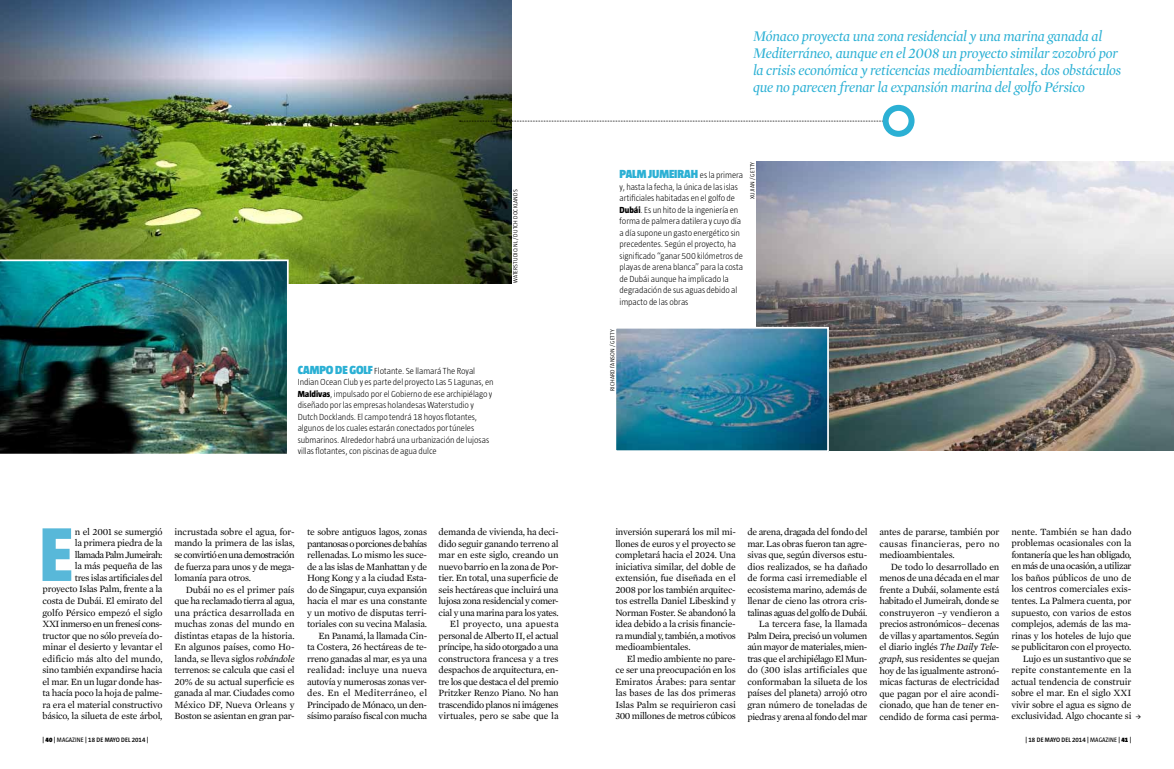
<style>
.page{position:relative;width:1174px;height:769px;background:#fff}
.page>*{position:absolute;margin:0;border:0;box-sizing:border-box;transform-origin:0 0}
.t1{font:800 77.9px "Taz Barcelona";color:#58b8d9}
.t2{font:italic 15px/17px "Mercury Display";letter-spacing:-.01em;color:#2bb0d4}
.t3{font:900 12px "Taz Barcelona";letter-spacing:-.01em;color:#2bb0d4}
.t4{font:9.7px/11.5px "Mercury Text G1";letter-spacing:-.025em;color:#000;text-align:justify}
.t5{font:9.7px "Mercury Text G1";letter-spacing:.005em;color:#000}
.t6{font:9.7px "Mercury Text G1";letter-spacing:-.045em;color:#000}
.t7{font:9.7px "Mercury Text G1";letter-spacing:-.005em;color:#000}
.t8{font:300 9px/11.5px "Taz Barcelona";letter-spacing:-.005em;color:#000}
.t9{font:600 6.5px "Taz Barcelona";color:#000}
.t10{font:300 6px "Taz Barcelona";letter-spacing:.02em;color:#000}
.s1{font-weight:900;font-size:12px;color:#2bb0d4}
.s2{font-weight:800}
.s3{font-weight:300;font-size:9px;color:#000}
.s4{font-style:italic}
.s5{font-weight:900}
.s6{font-weight:400}
</style>
<div class="page">
<img style="left:0;top:0;width:511px;height:283px">
<svg style="left:459px;top:121px;width:423px;height:1px"></svg>
<svg style="left:885px;top:108px;width:26px;height:26px"></svg>
<div style="left:882px;top:105px;width:32px;height:32px;border:6px solid #2bb0d4;border-radius:50%"></div>
<img style="left:756px;top:161px;width:418px;height:289px">
<img style="left:617px;top:330px;width:209px;height:119px">
<div style="left:614px;top:327px;width:215px;height:125px;border:2px solid #fff"></div>
<img style="left:0;top:259px;width:289px;height:195px">
<p class="t10" style="left:512px;top:283px;width:95px;rotate:-90deg">Waterstudio.NL / Dutch Docklands</p>
<p class="t8" style="left:298px;top:365px;width:197px"><span class="s1">CAMPO DE GOLF</span> Flotante. Se llamará The Royal Indian Ocean Club y es parte del proyecto Las 5 Lagunas, en <span class="s2">Maldivas</span>, impulsado por el Gobierno de ese archipiélago y diseñado por las empresas holandesas Waterstudio y Dutch Docklands. El campo tendrá 18 hoyos flotantes, algunos de los cuales estarán conectados por túneles submarinos. Alrededor habrá una urbanización de lujosas villas flotantes, con piscinas de agua dulce</p>
<p class="t2" style="left:753px;top:28px;width:370px">Mónaco proyecta una zona residencial y una marina ganada al Mediterráneo, aunque en el 2008 un proyecto similar zozobró por la crisis económica y reticencias medioambientales, dos obstáculos que no parecen frenar la expansión marina del golfo Pérsico</p>
<p class="t10" style="left:749px;top:199px;width:39px;rotate:-90deg">XU JIAN / GETTY</p>
<p class="t3" style="left:619px;top:167px;width:125px">PALM JUMEIRAH <span class="s3">es la primera</span></p>
<p class="t8" style="left:619px;top:181px;width:125px">y, hasta la fecha, la única de las islas artificiales habitadas en el golfo de <span class="s2">Dubái</span>. Es un hito de la ingeniería en forma de palmera datilera y cuyo día a día supone un gasto energético sin precedentes. Según el proyecto, ha significado “ganar 500 kilómetros de playas de arena blanca” para la costa de Dubái aunque ha implicado la degradación de sus aguas debido al impacto de las obras</p>
<p class="t10" style="left:609px;top:391px;width:63px;rotate:-90deg">Richard I’Anson / GETTY</p>
<p class="t4" style="left:43px;top:525px;width:122px;text-align:right">n el 2001 se sumergió<br>la primera piedra de la<br>llamada Palm Jumeirah:<br>la más pequeña de las<br>tres islas artificiales del proyecto Islas Palm, frente a la costa de Dubái. El emirato del golfo Pérsico empezó el siglo<br>XXI inmerso en un frenesí cons&shy;tructor que no sólo preveía do&shy;minar el desierto y levantar el edificio más alto del mundo, sino también expandirse hacia el mar. En un lugar donde has&shy;ta hacía poco la hoja de palme&shy;ra era el material constructivo básico, la silueta de este árbol,</p>
<p class="t4" style="left:174px;top:525px;width:122px">incrustada sobre el agua, for&shy;mando la primera de las islas, se convirtió en una demostración de fuerza para unos y de mega&shy;lomanía para otros.</p>
<h1 class="t1" style="left:39px;top:512px;width:36px">E</h1>
<p class="t4" style="left:174px;top:583px;width:122px;text-indent:11px">Dubái no es el primer país que ha reclamado tierra al agua, una práctica desarrollada en muchas zonas del mundo en distintas etapas de la historia.<br>En algunos países, como Ho&shy;landa, se lleva siglos <span class="s4">robándole </span>terrenos: se calcula que casi el 20% de su actual superficie es ganada al mar. Ciudades como México DF, Nueva Orleans y Boston se asientan en gran par-</p>
<p class="t4" style="left:307px;top:526px;width:122px;text-align:right">te sobre antiguos lagos, zonas pantanosas o porciones de bahías rellenadas. Lo mismo les suce&shy;de a las islas de Manhattan y de<br>Hong Kong y a la ciudad Esta&shy;do de Singapur, cuya expansión hacia el mar es una constante y un motivo de disputas terri&shy;toriales con su vecina Malasia.<br>En Panamá, la llamada Cin-<br>ta Costera, 26 hectáreas de te&shy;rreno ganadas al mar, es ya una realidad: incluye una nueva autovía y numerosas zonas ver&shy;des. En el Mediterráneo, el<br>Principado de Mónaco, un den&shy;sísimo paraíso fiscal con mucha</p>
<p class="t4" style="left:438px;top:526px;width:122px;text-align:right">demanda de vivienda, ha deci&shy;dido seguir ganando terreno al mar en este siglo, creando un nuevo barrio en la zona de Por&shy;tier. En total, una superficie de seis hectáreas que incluirá una lujosa zona residencial y comer&shy;cial y una marina para los yates.<br>El proyecto, una apuesta personal de Alberto II, el actual príncipe, ha sido otorgado a una constructora francesa y a tres despachos de arquitectura, en&shy;tre los que destaca el del premio<br>Pritzker Renzo Piano. No han trascendido planos ni imágenes virtuales, pero se sabe que la</p>
<p class="t4" style="left:615px;top:526px;width:122px">inversión superará los mil mi&shy;llones de euros y el proyecto se completará hacia el 2024. Una iniciativa similar, del doble de extensión, fue diseñada en el 2008 por los también arquitec&shy;tos estrella Daniel Libeskind y Norman Foster. Se abandonó la idea debido a la crisis financie&shy;ra mundial y, también, a motivos medioambientales.</p>
<p class="t4" style="left:615px;top:652px;width:122px;text-indent:11px">El medio ambiente no pare&shy;ce ser una preocupación en los Emiratos Árabes: para sentar las bases de las dos primeras Islas Palm se requirieron casi 300 millones de metros cúbicos</p>
<p class="t4" style="left:747px;top:526px;width:122px;text-align:right">de arena, dragada del fondo del mar. Las obras fueron tan agre&shy;sivas que, según diversos estu&shy;dios realizados, se ha dañado de forma casi irremediable el ecosistema marino, además de llenar de cieno las otrora cris&shy;talinas aguas del golfo de Dubái.<br>La tercera fase, la llamada<br>Palm Deira, precisó un volumen aún mayor de materiales, mien&shy;tras que el archipiélago El Mun&shy;do (300 islas artificiales que conformaban la silueta de los países del planeta) arrojó otro gran número de toneladas de piedras y arena al fondo del mar</p>
<p class="t4" style="left:879px;top:526px;width:122px">antes de pararse, también por causas financieras, pero no medioambientales.</p>
<p class="t4" style="left:879px;top:560px;width:122px;text-indent:11px">De todo lo desarrollado en menos de una década en el mar frente a Dubái, solamente está habitado el Jumeirah, donde se construyeron –y vendieron a precios astronómicos– decenas de villas y apartamentos. Según el diario inglés <span class="s4">The Daily Tele&shy;graph</span>, sus residentes se quejan hoy de las igualmente astronó&shy;micas facturas de electricidad que pagan por el aire acondi&shy;cionado, que han de tener en&shy;cendido de forma casi perma-</p>
<p class="t5" style="left:1011px;top:525px;width:122px">nente. También se han dado</p>
<p class="t4" style="left:1011px;top:537px;width:122px">problemas ocasionales con la</p>
<p class="t4" style="left:1011px;top:548px;width:122px">fontanería que les han obligado,</p>
<p class="t6" style="left:1011px;top:560px;width:121px">en más de una ocasión, a utilizar</p>
<p class="t4" style="left:1011px;top:571px;width:121px">los baños públicos de uno de</p>
<p class="t7" style="left:1011px;top:583px;width:121px">los centros comerciales exis-</p>
<p class="t4" style="left:1011px;top:594px;width:121px">tentes. La Palmera cuenta, por</p>
<p class="t4" style="left:1011px;top:606px;width:121px">supuesto, con varios de estos</p>
<p class="t4" style="left:1011px;top:617px;width:121px">complejos, además de las ma-</p>
<p class="t4" style="left:1011px;top:629px;width:122px">rinas y los hoteles de lujo que</p>
<p class="t4" style="left:1011px;top:640px;width:121px">se publicitaron con el proyecto.</p>
<p class="t4" style="left:1022px;top:652px;width:110px">Lujo es un sustantivo que se</p>
<p class="t5" style="left:1011px;top:663px;width:121px">repite constantemente en la</p>
<p class="t4" style="left:1011px;top:675px;width:121px">actual tendencia de construir</p>
<p class="t4" style="left:1011px;top:686px;width:121px">sobre el mar. En el siglo XXI</p>
<p class="t4" style="left:1011px;top:698px;width:121px">vivir sobre el agua es signo de</p>
<p class="t4" style="left:1011px;top:709px;width:131px">exclusividad. Algo chocante si →</p>
<p class="t9" style="left:43px;top:736px;width:107px">| <span class="s5">40</span> | <span class="s6">MAGAZINE</span> | 18 DE MAYO DEL 2014 |</p>
<p class="t9" style="left:1025px;top:736px;width:107px">| 18 DE MAYO DEL 2014 | <span class="s6">MAGAZINE</span> | <span class="s5">41</span> |</p>
</div>
